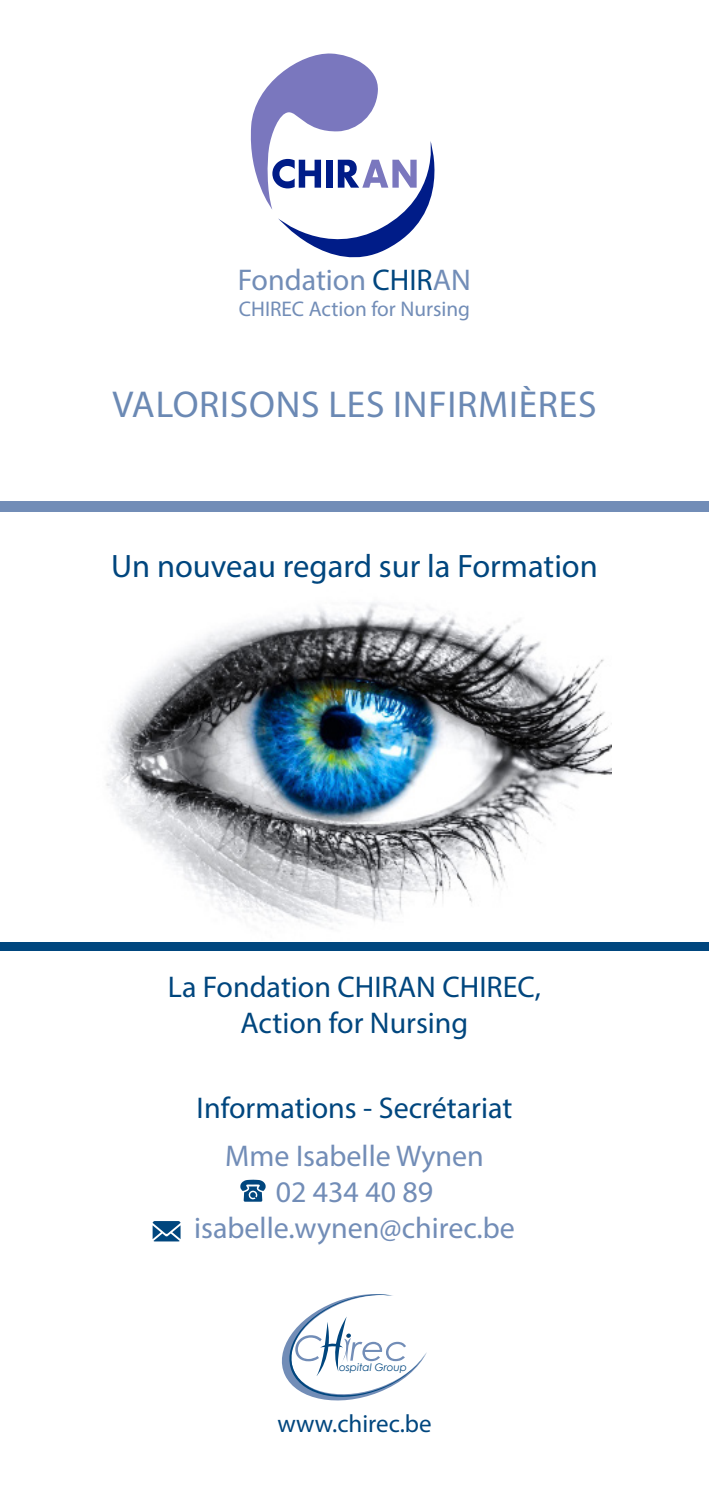
<style>
.page{position:relative;width:709px;height:1489px;background:#fff}
.page>*{position:absolute;margin:0;border:0;box-sizing:border-box;transform-origin:0 0}
.t1{font:37.5px "Myriad Pro";letter-spacing:.02em;color:#6b89b4}
.t2{font:32.5px "Myriad Pro";color:#00467e}
.t3{font:30px "Myriad Pro";color:#00467e}
.t4{font:30px "Myriad Pro";color:#728db7}
.t5{font:25px "Myriad Pro";color:#00467e}
.t6{font:21.25px "Myriad Pro";color:#728db7}
.t7{font:italic 10.5px "Century Gothic";color:#00467e}
.s1{color:#00467e}
</style>
<div class="page">
<div style="left:0;top:501px;width:709px;height:11px;background:#728db7"></div>
<img style="left:106px;top:603px;width:505px;height:326px">
<div style="left:0;top:942px;width:709px;height:9px;background:#00467e"></div>
<svg style="left:153px;top:1221px;width:27px;height:20px"></svg>
<svg style="left:240px;top:1179px;width:26px;height:22px"></svg>
<svg style="left:281px;top:1294px;width:146px;height:107px"></svg>
<svg style="left:250px;top:53px;width:185px;height:205px"></svg>
<p class="t4" style="left:238px;top:262px;width:235px">Fondation <span class="s1">CHIR</span>AN</p>
<p class="t6" style="left:239px;top:295px;width:233px">CHIREC Action for Nursing</p>
<p class="t1" style="left:112px;top:381px;width:485px">VALORISONS LES INFIRMIÈRES</p>
<p class="t2" style="left:111px;top:546px;width:488px">Un nouveau regard sur la Formation</p>
<p class="t3" style="left:168px;top:968px;width:374px">La Fondation CHIRAN CHIREC,</p>
<p class="t3" style="left:240px;top:1004px;width:229px">Action for Nursing</p>
<p class="t3" style="left:196px;top:1089px;width:317px">Informations - Secrétariat</p>
<p class="t4" style="left:225px;top:1136px;width:260px">Mme Isabelle Wynen</p>
<p class="t4" style="left:276px;top:1172px;width:159px">02 434 40 89</p>
<p class="t4" style="left:194px;top:1208px;width:322px">isabelle.wynen@chirec.be</p>
<p class="t7" style="left:339px;top:1360px;width:69px">ospital Group</p>
<p class="t5" style="left:277px;top:1407px;width:156px">www.chirec.be</p>
</div>
